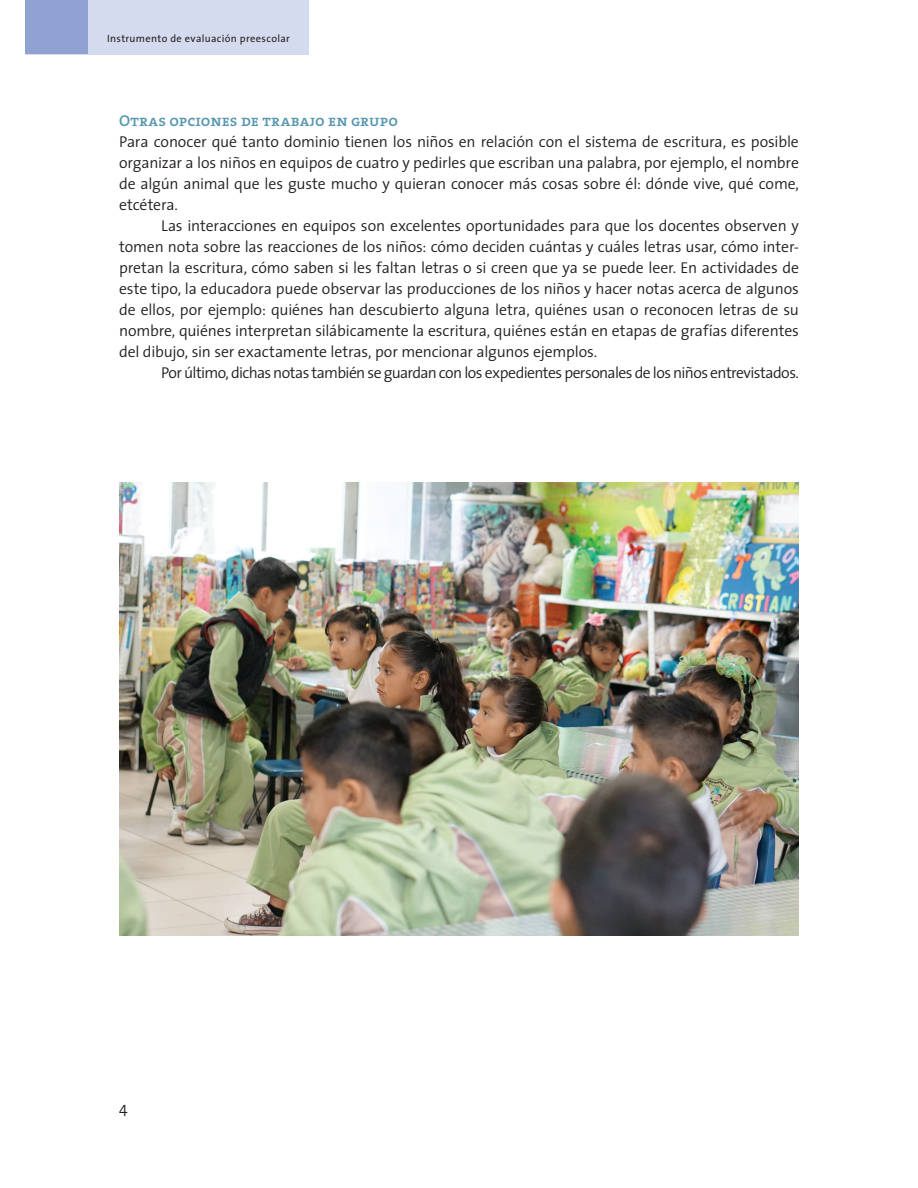
<style>
.page{position:relative;width:918px;height:1188px;background:#fff}
.page>*{position:absolute;margin:0;border:0;box-sizing:border-box;transform-origin:0 0}
.t1{font:300 15.75px/21px "The Sans";letter-spacing:-.02em;color:#231f20;text-align:justify}
.t2{font:300 15.75px "The Sans";letter-spacing:-.04em;color:#231f20}
.t3{font:15.75px "The Serif Semi Bold Caps";letter-spacing:.01em;color:#5797b1}
.t4{font:10.5px "The Sans";letter-spacing:.035em;color:#231f20}
</style>
<div class="page">
<div style="left:26px;top:0;width:283px;height:55px;background:#d5dbee"></div>
<div style="left:25px;top:0;width:63px;height:54px;background:#8fa2d2"></div>
<img style="left:119px;top:483px;width:680px;height:453px">
<p class="t4" style="left:107px;top:30px;width:184px">Instrumento de evaluación preescolar</p>
<p class="t3" style="left:119px;top:108px;width:280px">Otras opciones de trabajo en grupo</p>
<p class="t1" style="left:119px;top:131px;width:681px">Para conocer qué tanto dominio tienen los niños en relación con el sistema de escritura, es posible organizar a los niños en equipos de cuatro y pedirles que escriban una palabra, por ejemplo, el nombre de algún animal que les guste mucho y quieran conocer más cosas sobre él: dónde vive, qué come, etcétera.</p>
<p class="t1" style="left:119px;top:215px;width:682px;text-indent:42px">Las interacciones en equipos son excelentes oportunidades para que los docentes observen y tomen nota sobre las reacciones de los niños: cómo deciden cuántas y cuáles letras usar, cómo inter&shy;pretan la escritura, cómo saben si les faltan letras o si creen que ya se puede leer. En actividades de este tipo, la educadora puede observar las producciones de los niños y hacer notas acerca de algunos de ellos, por ejemplo: quiénes han descubierto alguna letra, quiénes usan o reconocen letras de su nombre, quiénes interpretan silábicamente la escritura, quiénes están en etapas de grafías diferentes del dibujo, sin ser exactamente letras, por mencionar algunos ejemplos.</p>
<p class="t2" style="left:161px;top:360px;width:639px">Por último, dichas notas también se guardan con los expedientes personales de los niños entrevistados.</p>
<p class="t1" style="left:119px;top:1097px;width:10px">4</p>
</div>
